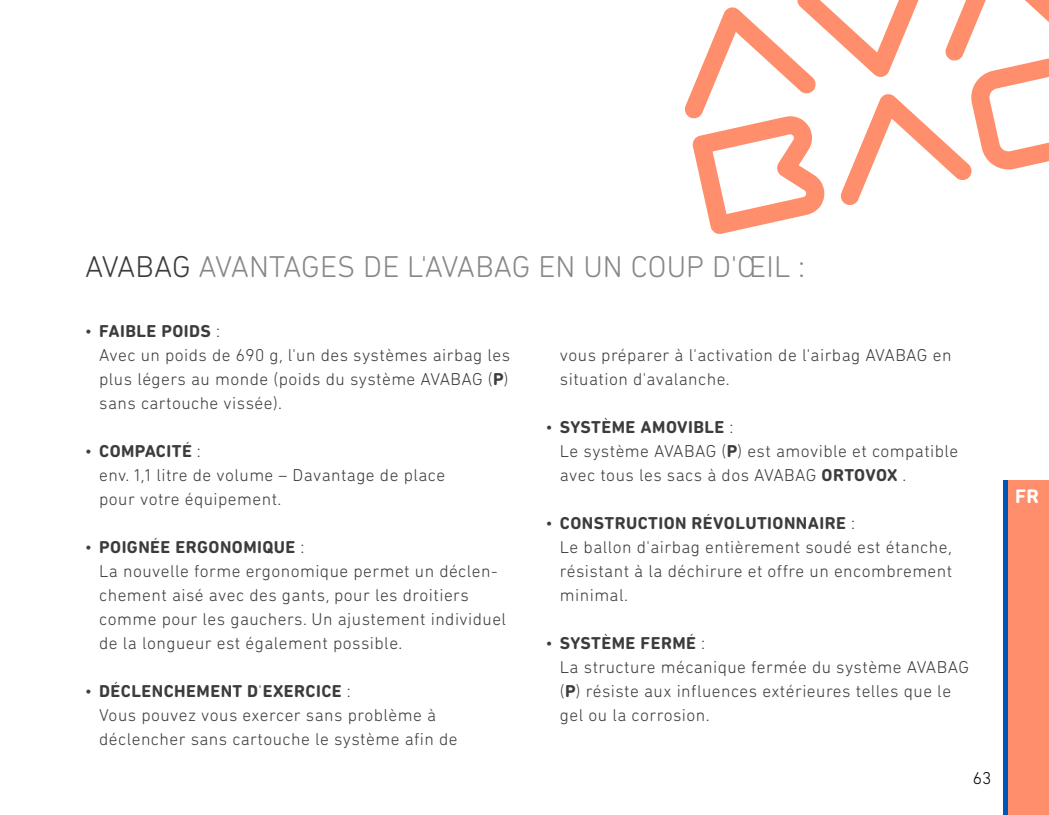
<style>
.page{position:relative;width:1049px;height:815px;background:#fff}
.page>*{position:absolute;margin:0;border:0;box-sizing:border-box;transform-origin:0 0}
.t1{font:300 30.5px "DIN Next Rounded LT Pro";letter-spacing:.005em;color:#878787}
.t2{font:700 20px "DIN Next Rounded LT Pro";color:#fff}
.t3{font:300 17.5px/24px "DIN Next Rounded LT Pro";letter-spacing:.025em;color:#3c3c3b}
.t4{font:17.5px "OVX DIN Next Rounded LT Pro Bold";letter-spacing:.025em;color:#3c3c3b}
.t5{font:300 17.5px "DIN Next Rounded LT Pro";color:#000}
.s1{color:#3c3c3b}
.s2{font-family:"DIN Next Rounded LT Pro";font-weight:300}
.s3{font-family:"OVX DIN Next Rounded LT Pro Bold";font-weight:400}
</style>
<div class="page">
<div style="left:1004px;top:480px;width:45px;height:335px;background:#ff8e6c"></div>
<hr style="left:1003px;top:480px;width:4px;height:335px;background:#0055b8">
<svg style="left:685px;top:0;width:364px;height:234px"></svg>
<h1 class="t1" style="left:85px;top:249px;width:722px"><span class="s1">AVABAG</span> AVANTAGES DE L'AVABAG EN UN COUP D'ŒIL :</h1>
<p class="t4" style="left:85px;top:321px;width:137px"><span class="s2">•</span> FAIBLE POIDS :</p>
<p class="t3" style="left:99px;top:343px;width:412px;text-align:justify">Avec un poids de 690 g, l'un des systèmes airbag les plus légers au monde (poids du système AVABAG (<span class="s3">P</span>) sans cartouche vissée).</p>
<p class="t4" style="left:85px;top:441px;width:118px"><span class="s2">•</span> COMPACITÉ :</p>
<p class="t3" style="left:99px;top:463px;width:347px">env. 1,1 litre de volume – Davantage de place pour votre équipement.</p>
<p class="t4" style="left:85px;top:537px;width:222px"><span class="s2">•</span> POIGNÉE ERGONOMIQUE :</p>
<p class="t3" style="left:99px;top:559px;width:408px">La nouvelle forme ergonomique permet un déclen&shy;chement aisé avec des gants, pour les droitiers comme pour les gauchers. Un ajustement individuel de la longueur est également possible.</p>
<p class="t4" style="left:85px;top:681px;width:268px"><span class="s2">•</span> DÉCLENCHEMENT D'EXERCICE :</p>
<p class="t3" style="left:99px;top:703px;width:360px">Vous pouvez vous exercer sans problème à déclencher sans cartouche le système afin de</p>
<p class="t3" style="left:560px;top:343px;width:393px">vous préparer à l'activation de l'airbag AVABAG en situation d'avalanche.</p>
<p class="t4" style="left:546px;top:417px;width:190px"><span class="s2">•</span> SYSTÈME AMOVIBLE :</p>
<p class="t3" style="left:560px;top:439px;width:400px">Le système AVABAG (<span class="s3">P</span>) est amovible et compatible avec tous les sacs à dos AVABAG <span class="s3">ORTOVOX</span> .</p>
<p class="t4" style="left:546px;top:513px;width:311px"><span class="s2">•</span> CONSTRUCTION RÉVOLUTIONNAIRE :</p>
<p class="t3" style="left:560px;top:535px;width:394px;text-align:justify">Le ballon d'airbag entièrement soudé est étanche, résistant à la déchirure et offre un encombrement minimal.</p>
<p class="t4" style="left:546px;top:633px;width:162px"><span class="s2">•</span> SYSTÈME FERMÉ :</p>
<p class="t3" style="left:560px;top:655px;width:411px">La structure mécanique fermée du système AVABAG (<span class="s3">P</span>) résiste aux influences extérieures telles que le gel ou la corrosion.</p>
<p class="t5" style="left:973px;top:768px;width:20px">63</p>
<p class="t2" style="left:1015px;top:484px;width:25px">FR</p>
</div>
